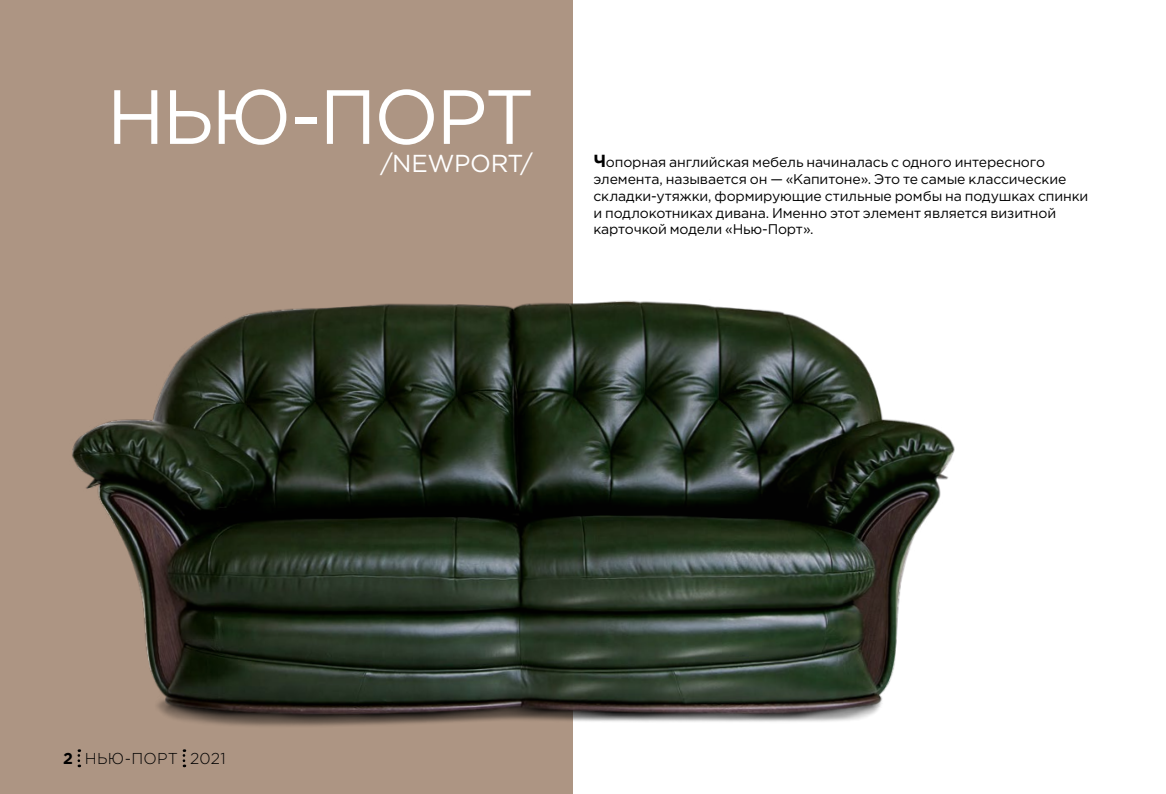
<style>
.page{position:relative;width:1166px;height:794px;background:#fff}
.page>*{position:absolute;margin:0;border:0;box-sizing:border-box;transform-origin:0 0}
.подпись{font:76.65px "Gotham Pro";letter-spacing:-.035em;color:#fff}
.подпись-2{font:24.5px "Gotham Pro";letter-spacing:-.015em;color:#fff}
.t1{font:300 15.75px "Gotham Pro";letter-spacing:.01em;color:#000}
.Para_Base-1st{font:14px/16.8px "Gotham Pro";letter-spacing:-.01em;color:#000}
.s1{font-weight:700;font-size:17.5px}
.s2{font-weight:700}
</style>
<div class="page">
<div style="left:0;top:0;width:572px;height:794px;background:#ad9583"></div>
<img style="left:72px;top:260px;width:883px;height:483px">
<svg style="left:78px;top:749px;width:2px;height:18px"></svg>
<svg style="left:183px;top:749px;width:2px;height:18px"></svg>
<p class="подпись" style="left:107px;top:74px;width:429px">НЬЮ-ПОРТ</p>
<p class="подпись-2" style="left:380px;top:150px;width:154px">/NEWPORT/</p>
<p class="Para_Base-1st" style="left:593px;top:154px;width:496px"><span class="s1">Ч</span>опорная английская мебель начиналась с одного интересного элемента, называется он — «Капитоне». Это те самые классические складки-утяжки, формирующие стильные ромбы на подушках спинки и подлокотниках дивана. Именно этот элемент является визитной карточкой модели «Нью-Порт».</p>
<p class="t1" style="left:63px;top:749px;width:164px"><span class="s2">2</span> НЬЮ-ПОРТ 2021</p>
</div>
